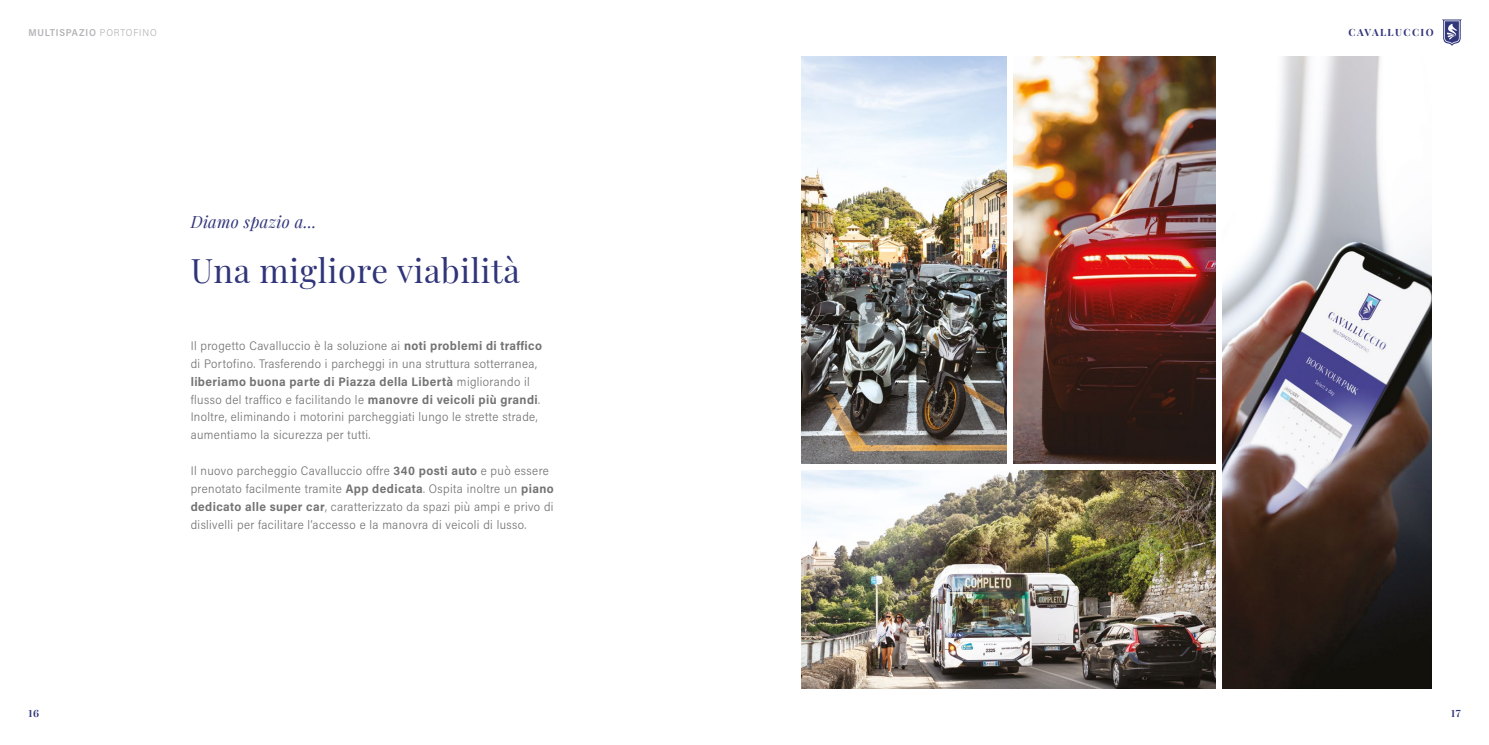
<style>
.page{position:relative;width:1489px;height:745px;background:#fff}
.page>*{position:absolute;margin:0;border:0;box-sizing:border-box;transform-origin:0 0}
.t1{font:33px "Playfair Display";letter-spacing:.02em;color:#303579}
.t2{font:italic 16.5px "Playfair Display";letter-spacing:.02em;color:#31357a}
.t3{font:300 12.38px/17.9px "Acumin Pro Semi Cond";letter-spacing:.03em;color:#737373}
.t4{font:600 10px "Acumin Pro Semi Cond";letter-spacing:.075em;color:#b2b3b6}
.t5{font:700 10px "Playfair Display";letter-spacing:.145em;color:#31357a}
.t6{font:700 10px "Playfair Display";color:#303579}
.s1{font-weight:300}
.s2{font-weight:700}
</style>
<div class="page">
<img style="left:801px;top:470px;width:414px;height:217px">
<img style="left:1013px;top:57px;width:202px;height:406px">
<img style="left:801px;top:57px;width:205px;height:406px">
<img style="left:1222px;top:57px;width:209px;height:630px">
<svg style="left:1442px;top:19px;width:20px;height:27px"></svg>
<p class="t4" style="left:28px;top:25px;width:130px">MULTISPAZIO <span class="s1">PORTOFINO</span></p>
<h2 class="t2" style="left:191px;top:209px;width:127px">Diamo spazio a...</h2>
<h1 class="t1" style="left:191px;top:244px;width:331px">Una migliore viabilità</h1>
<p class="t3" style="left:191px;top:336px;width:353px">Il progetto Cavalluccio è la soluzione ai <span class="s2">noti problemi di traffico </span>di Portofino. Trasferendo i parcheggi in una struttura sotterranea, <span class="s2">liberiamo buona parte di Piazza della Libertà</span> migliorando il flusso del traffico e facilitando le <span class="s2">manovre di veicoli più grandi</span>.<br>Inoltre, eliminando i motorini parcheggiati lungo le strette strade, aumentiamo la sicurezza per tutti.</p>
<p class="t3" style="left:191px;top:461px;width:364px">Il nuovo parcheggio Cavalluccio offre <span class="s2">340 posti auto</span> e può essere prenotato facilmente tramite <span class="s2">App dedicata</span>. Ospita inoltre un <span class="s2">piano dedicato alle super car</span>, caratterizzato da spazi più ampi e privo di dislivelli per facilitare l’accesso e la manovra di veicoli di lusso.</p>
<p class="t5" style="left:1348px;top:24px;width:87px">CAVALLUCCIO</p>
<p class="t6" style="left:28px;top:704px;width:12px">16</p>
<p class="t6" style="left:1450px;top:704px;width:11px">17</p>
</div>
